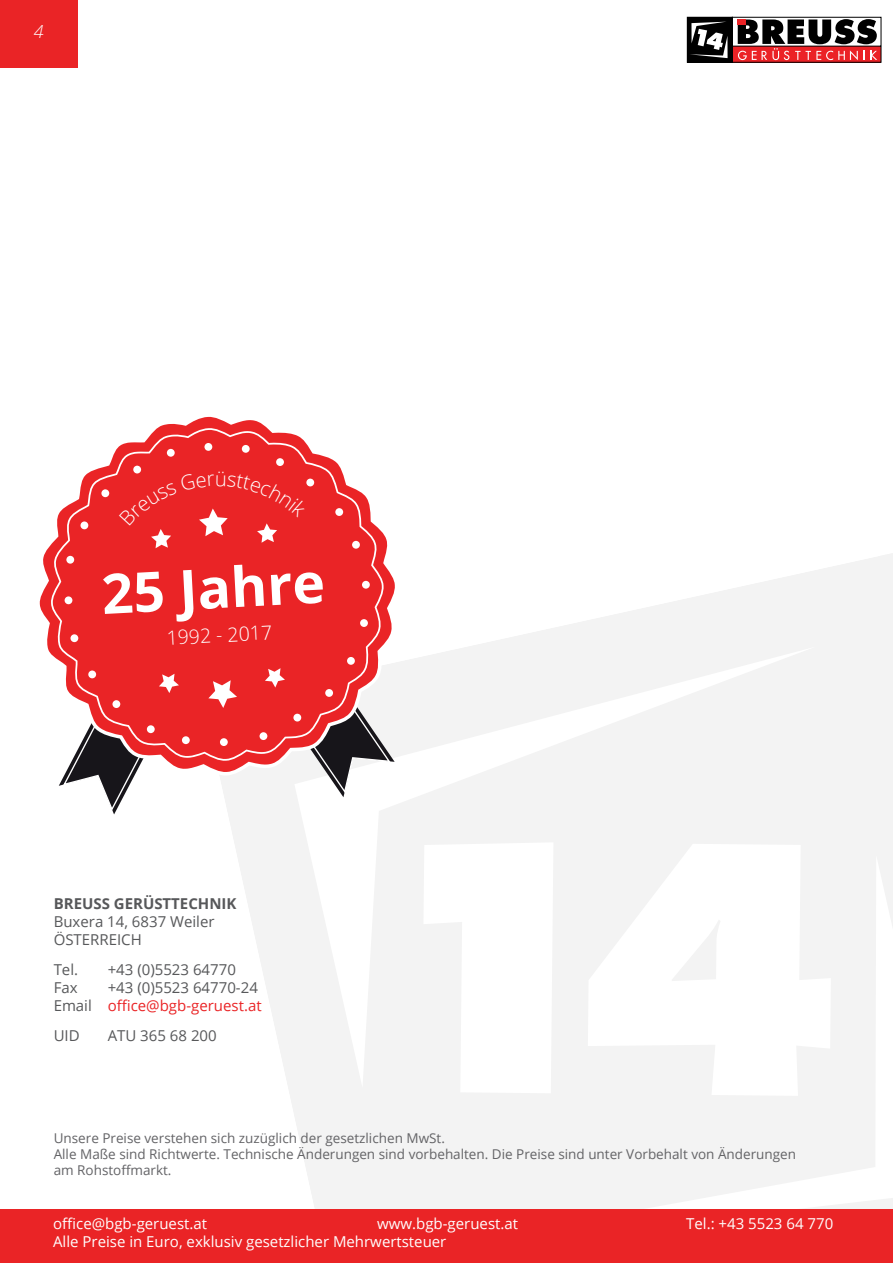
<style>
.page{position:relative;width:893px;height:1263px;background:#fff}
.page>*{position:absolute;margin:0;border:0;box-sizing:border-box;transform-origin:0 0}
.t1{font:700 55.35px "Open Sans";color:#fff}
.t2{font:300 19.5px "Open Sans";color:#fff}
.t3{font:italic 300 18px "Open Sans";color:#fff}
.t4{font:15px/18px "Open Sans";color:#57585a}
.t5{font:15px "Open Sans";color:#fff}
.t6{font:700 15px "Open Sans";color:#57585a}
.t7{font:13.5px/16.2px "Open Sans";color:#636366}
.s1{color:#ea2426}
</style>
<div class="page">
<div style="left:0;top:0;width:77px;height:68px;background:#ea2426"></div>
<svg style="left:687px;top:17px;width:194px;height:46px"></svg>
<svg style="left:220px;top:553px;width:673px;height:656px"></svg>
<div style="left:0;top:1209px;width:893px;height:54px;background:#ea2426"></div>
<svg style="left:39px;top:416px;width:360px;height:360px"></svg>
<svg style="left:51px;top:428px;width:333px;height:333px;fill:#ea2426"></svg>
<div style="left:101px;top:489px;width:8px;height:8px;background:#fff;border-radius:50%"></div>
<div style="left:133px;top:466px;width:8px;height:8px;background:#fff;border-radius:50%"></div>
<div style="left:167px;top:449px;width:8px;height:8px;background:#fff;border-radius:50%"></div>
<div style="left:204px;top:443px;width:8px;height:8px;background:#fff;border-radius:50%"></div>
<div style="left:242px;top:445px;width:8px;height:8px;background:#fff;border-radius:50%"></div>
<div style="left:276px;top:458px;width:8px;height:8px;background:#fff;border-radius:50%"></div>
<div style="left:306px;top:478px;width:8px;height:8px;background:#fff;border-radius:50%"></div>
<div style="left:335px;top:508px;width:8px;height:8px;background:#fff;border-radius:50%"></div>
<div style="left:352px;top:541px;width:8px;height:8px;background:#fff;border-radius:50%"></div>
<div style="left:362px;top:581px;width:8px;height:8px;background:#fff;border-radius:50%"></div>
<div style="left:360px;top:619px;width:8px;height:8px;background:#fff;border-radius:50%"></div>
<div style="left:220px;top:738px;width:8px;height:8px;background:#fff;border-radius:50%"></div>
<div style="left:70px;top:634px;width:8px;height:8px;background:#fff;border-radius:50%"></div>
<svg style="left:64px;top:596px;width:9px;height:8px"></svg>
<div style="left:66px;top:556px;width:8px;height:8px;background:#fff;border-radius:50%"></div>
<div style="left:80px;top:521px;width:8px;height:8px;background:#fff;border-radius:50%"></div>
<svg style="left:208px;top:680px;width:29px;height:28px"></svg>
<svg style="left:59px;top:644px;width:129px;height:170px"></svg>
<svg style="left:253px;top:630px;width:142px;height:167px"></svg>
<div style="left:119px;top:471px;width:189px;height:77px;background:#ea2426"></div>
<p class="t3" style="left:34px;top:19px;width:11px">4</p>
<p class="t1" style="left:100px;top:555px;width:225px;rotate:-3deg">25 Jahre</p>
<p class="t2" style="left:166px;top:624px;width:107px;rotate:-3deg">1992 - 2017</p>
<p class="t6" style="left:54px;top:893px;width:184px">BREUSS GERÜSTTECHNIK</p>
<p class="t4" style="left:54px;top:912px;width:162px">Buxera 14, 6837 Weiler<br>ÖSTERREICH</p>
<p class="t4" style="left:54px;top:960px;width:26px">Tel.</p>
<p class="t4" style="left:108px;top:960px;width:130px">+43 (0)5523 64770</p>
<p class="t4" style="left:54px;top:978px;width:25px">Fax</p>
<p class="t4" style="left:54px;top:978px;width:209px;text-align:right">+43 (0)5523 64770-24<br>Email <span class="s1">office@bgb-geruest.at</span></p>
<p class="t4" style="left:54px;top:1026px;width:28px">UID</p>
<p class="t4" style="left:108px;top:1026px;width:111px">ATU 365 68 200</p>
<p class="t7" style="left:54px;top:1129px;width:744px">Unsere Preise verstehen sich zuzüglich der gesetzlichen MwSt.<br>Alle Maße sind Richtwerte. Technische Änderungen sind vorbehalten. Die Preise sind unter Vorbehalt von Änderungen am Rohstoffmarkt.</p>
<p class="t5" style="left:53px;top:1213px;width:155px">office@bgb-geruest.at</p>
<p class="t5" style="left:377px;top:1213px;width:142px">www.bgb-geruest.at</p>
<p class="t5" style="left:686px;top:1213px;width:149px">Tel.: +43 5523 64 770</p>
<p class="t5" style="left:53px;top:1231px;width:395px">Alle Preise in Euro, exklusiv gesetzlicher Mehrwertsteuer</p>
</div>
